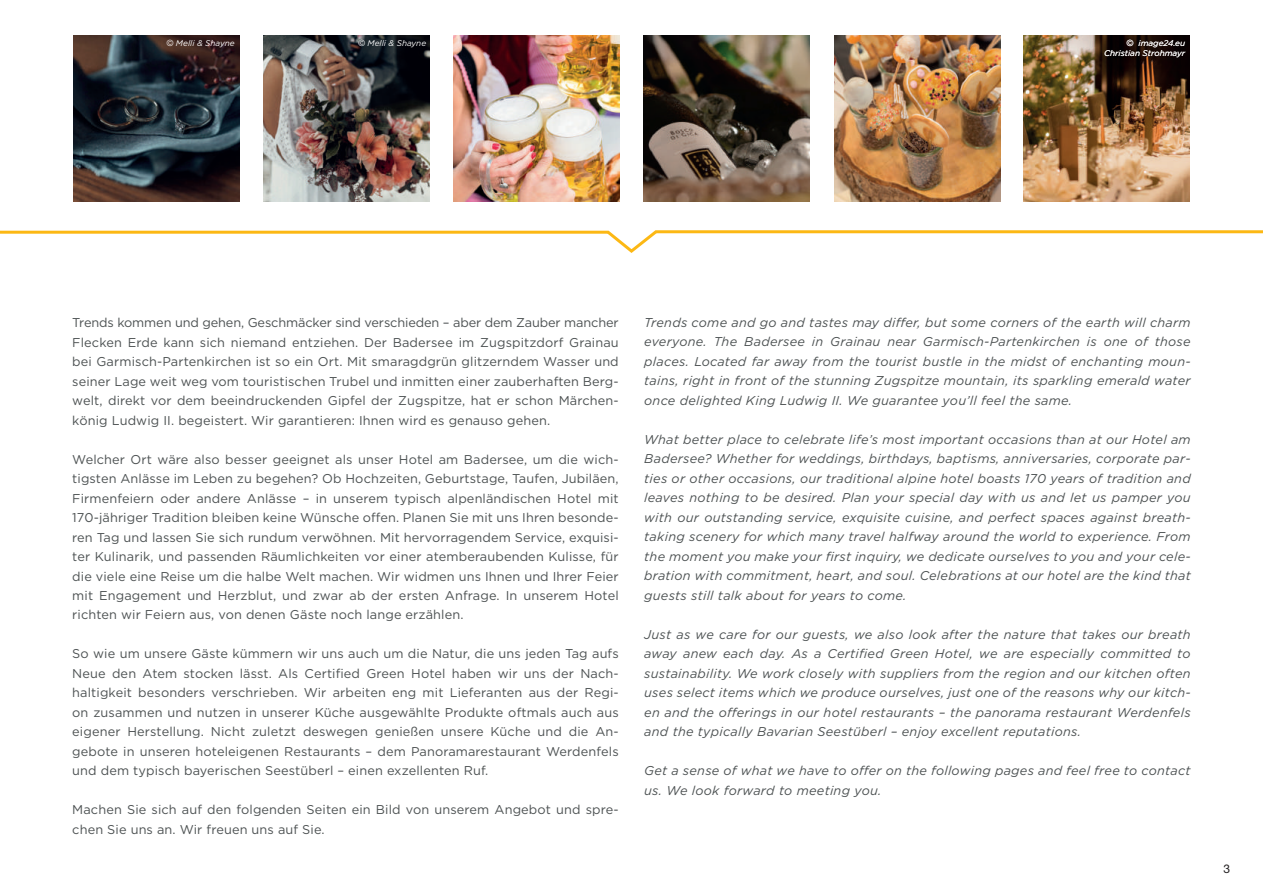
<style>
.page{position:relative;width:1263px;height:893px;background:#fff}
.page>*{position:absolute;margin:0;border:0;box-sizing:border-box;transform-origin:0 0}
.t1{font:12.75px/19.5px "Gotham";letter-spacing:.01em;color:#4c5152;text-align:justify}
.t2{font:italic 12.75px/19.5px "Gotham";letter-spacing:.02em;color:#4c5152;text-align:justify}
.t3{font:12px "Helvetica Neue LT Std";color:#231f20}
.t4{font:italic 8.25px/9.9px "Gotham";color:#fff;text-align:right}
.s1{font-family:"Helvetica LT Std";font-style:normal;font-stretch:condensed}
</style>
<div class="page">
<svg style="left:0;top:230px;width:1263px;height:23px"></svg>
<img style="left:1024px;top:36px;width:166px;height:166px">
<img style="left:454px;top:36px;width:166px;height:166px">
<img style="left:834px;top:36px;width:166px;height:166px">
<img style="left:264px;top:36px;width:166px;height:166px">
<img style="left:644px;top:36px;width:166px;height:166px">
<img style="left:74px;top:36px;width:166px;height:166px">
<p class="t4" style="left:167px;top:38px;width:69px"><span class="s1">©</span> Melli &amp; Shayne</p>
<p class="t4" style="left:358px;top:38px;width:69px"><span class="s1">©</span> Melli &amp; Shayne</p>
<p class="t4" style="left:1104px;top:38px;width:82px"><span class="s1">©</span> image24.eu<br>Christian Strohmayr</p>
<p class="t1" style="left:72px;top:312px;width:548px">Trends kommen und gehen, Geschmäcker sind verschieden – aber dem Zauber mancher Flecken Erde kann sich niemand entziehen. Der Badersee im Zugspitzdorf Grainau bei Garmisch-Partenkirchen ist so ein Ort. Mit smaragdgrün glitzerndem Wasser und seiner Lage weit weg vom touristischen Trubel und inmitten einer zauberhaften Berg&shy;welt, direkt vor dem beeindruckenden Gipfel der Zugspitze, hat er schon Märchen&shy;könig Ludwig II. begeistert. Wir garantieren: Ihnen wird es genauso gehen.</p>
<p class="t1" style="left:72px;top:449px;width:548px">Welcher Ort wäre also besser geeignet als unser Hotel am Badersee, um die wich&shy;tigsten Anlässe im Leben zu begehen? Ob Hochzeiten, Geburtstage, Taufen, Jubiläen, Firmenfeiern oder andere Anlässe – in unserem typisch alpenländischen Hotel mit 170-jähriger Tradition bleiben keine Wünsche offen. Planen Sie mit uns Ihren besonde&shy;ren Tag und lassen Sie sich rundum verwöhnen. Mit hervorragendem Service, exquisi&shy;ter Kulinarik, und passenden Räumlichkeiten vor einer atemberaubenden Kulisse, für die viele eine Reise um die halbe Welt machen. Wir widmen uns Ihnen und Ihrer Feier mit Engagement und Herzblut, und zwar ab der ersten Anfrage. In unserem Hotel richten wir Feiern aus, von denen Gäste noch lange erzählen.</p>
<p class="t1" style="left:72px;top:644px;width:548px">So wie um unsere Gäste kümmern wir uns auch um die Natur, die uns jeden Tag aufs Neue den Atem stocken lässt. Als Certified Green Hotel haben wir uns der Nach&shy;haltigkeit besonders verschrieben. Wir arbeiten eng mit Lieferanten aus der Regi&shy;on zusammen und nutzen in unserer Küche ausgewählte Produkte oftmals auch aus eigener Herstellung. Nicht zuletzt deswegen genießen unsere Küche und die An&shy;gebote in unseren hoteleigenen Restaurants – dem Panoramarestaurant Werdenfels und dem typisch bayerischen Seestüberl – einen exzellenten Ruf.</p>
<p class="t1" style="left:72px;top:800px;width:548px">Machen Sie sich auf den folgenden Seiten ein Bild von unserem Angebot und spre&shy;chen Sie uns an. Wir freuen uns auf Sie.</p>
<p class="t2" style="left:644px;top:312px;width:548px">Trends come and go and tastes may differ, but some corners of the earth will charm everyone. The Badersee in Grainau near Garmisch-Partenkirchen is one of those places. Located far away from the tourist bustle in the midst of enchanting moun&shy;tains, right in front of the stunning Zugspitze mountain, its sparkling emerald water once delighted King Ludwig II. We guarantee you’ll feel the same.</p>
<p class="t2" style="left:644px;top:429px;width:548px">What better place to celebrate life’s most important occasions than at our Hotel am Badersee? Whether for weddings, birthdays, baptisms, anniversaries, corporate par&shy;ties or other occasions, our traditional alpine hotel boasts 170 years of tradition and leaves nothing to be desired. Plan your special day with us and let us pamper you with our outstanding service, exquisite cuisine, and perfect spaces against breath&shy;taking scenery for which many travel halfway around the world to experience. From the moment you make your first inquiry, we dedicate ourselves to you and your cele&shy;bration with commitment, heart, and soul. Celebrations at our hotel are the kind that guests still talk about for years to come.</p>
<p class="t2" style="left:644px;top:624px;width:548px">Just as we care for our guests, we also look after the nature that takes our breath away anew each day. As a Certified Green Hotel, we are especially committed to sustainability. We work closely with suppliers from the region and our kitchen often uses select items which we produce ourselves, just one of the reasons why our kitch&shy;en and the offerings in our hotel restaurants – the panorama restaurant Werdenfels and the typically Bavarian Seestüberl – enjoy excellent reputations.</p>
<p class="t2" style="left:644px;top:761px;width:548px">Get a sense of what we have to offer on the following pages and feel free to contact us. We look forward to meeting you.</p>
<p class="t3" style="left:1223px;top:861px;width:8px">3</p>
</div>
